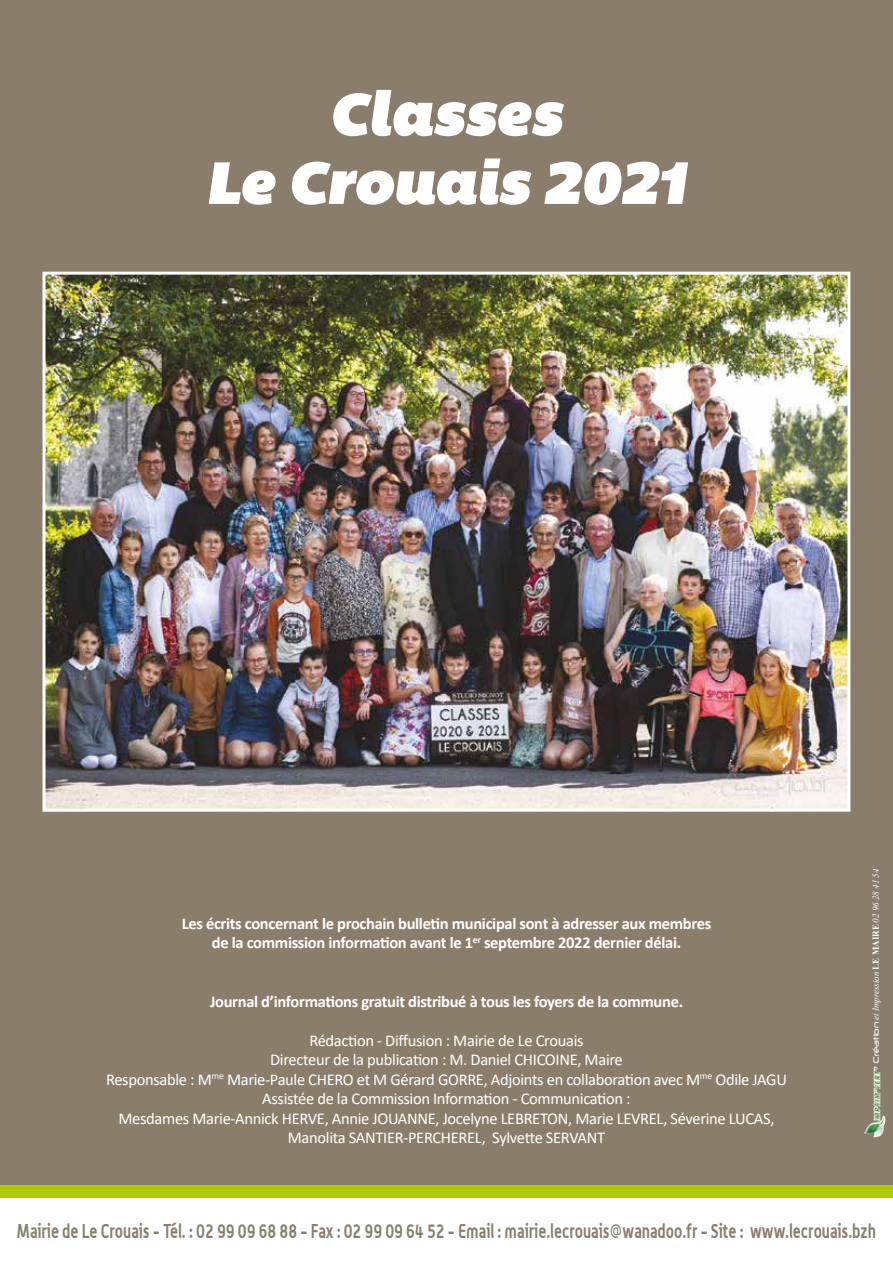
<style>
.page{position:relative;width:893px;height:1263px;background:#fff}
.page>*{position:absolute;margin:0;border:0;box-sizing:border-box;transform-origin:0 0}
.t1{font:italic 61.5px/68.6px "Bemio";letter-spacing:-.01em;color:#fff;text-align:center}
.t2{font:700 19.5px "Alwyn";color:#8b7d6b;scale:.78 1}
.t3{font:16.5px/19.5px "Calibri";letter-spacing:-.02em;color:#fff;text-align:center}
.t4{font:700 16.5px/19.5px "Calibri";letter-spacing:-.02em;color:#fff;text-align:center}
.t5{font:italic 9px "Times New Roman";color:#fff}
.s1{font-family:"Neuropol";font-style:normal}
.s2{font-weight:700;font-style:normal}
</style>
<div class="page">
<div style="left:0;top:0;width:893px;height:1196px;background:#8b7d6b"></div>
<img style="left:864px;top:1066px;width:19px;height:68px">
<div style="left:0;top:1185px;width:893px;height:13px;background:#afca0b"></div>
<img style="left:47px;top:276px;width:799px;height:532px">
<div style="left:43px;top:272px;width:807px;height:540px;border:3px solid #fff"></div>
<h1 class="t1" style="left:205px;top:79px;width:482px">Classes<br>Le Crouais 2021</h1>
<p class="t4" style="left:182px;top:913px;width:531px">Les écrits concernant le prochain bulletin municipal sont à adresser aux membres de la commission information avant le 1<sup>er</sup> septembre 2022 dernier délai.</p>
<p class="t4" style="left:210px;top:991px;width:474px">Journal d’informations gratuit distribué à tous les foyers de la commune.</p>
<p class="t3" style="left:106px;top:1030px;width:682px">Rédaction - Diffusion : Mairie de Le Crouais<br>Directeur de la publication : M. Daniel CHICOINE, Maire<br>Responsable : M<sup>me</sup> Marie-Paule CHERO et M Gérard GORRE, Adjoints en collaboration avec M<sup>me</sup> Odile JAGU Assistée de la Commission Information - Communication :<br>Mesdames Marie-Annick HERVE, Annie JOUANNE, Jocelyne LEBRETON, Marie LEVREL, Séverine LUCAS, Manolita SANTIER-PERCHEREL, Sylvette SERVANT</p>
<p class="t5" style="left:870px;top:1063px;width:196px;rotate:-90deg"><span class="s1">Création</span> et Impression <span class="s2">LE MAIRE</span> 02 96 28 41 54</p>
<p class="t2" style="left:17px;top:1219px;width:1103px">Mairie de Le Crouais - Tél. : 02 99 09 68 88 - Fax : 02 99 09 64 52 - Email : mairie.lecrouais@wanadoo.fr - Site : www.lecrouais.bzh</p>
</div>
